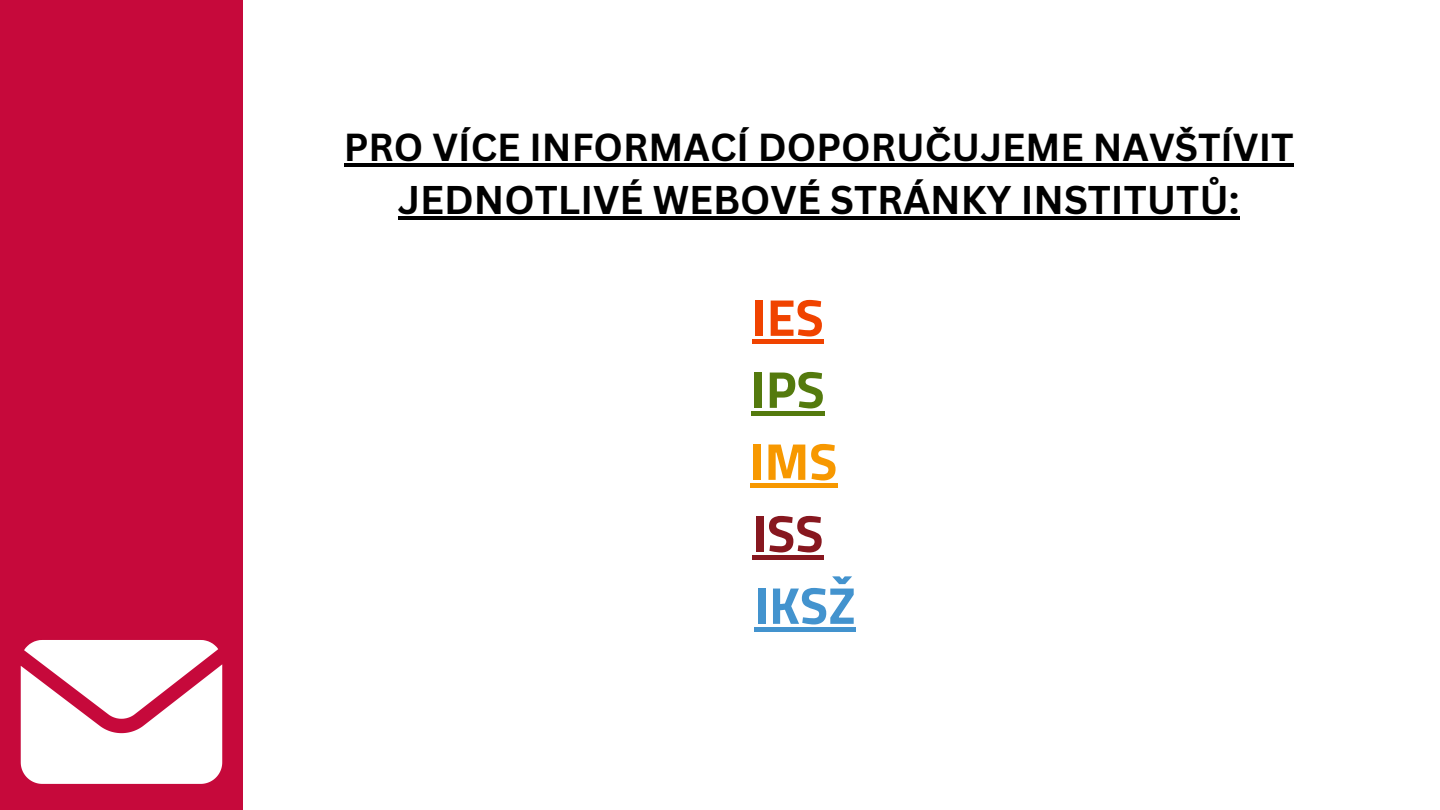
<style>
.page{position:relative;width:1440px;height:810px;background:#fff}
.page>*{position:absolute;margin:0;border:0;box-sizing:border-box;transform-origin:0 0}
.t1{font:700 51.9px/72px "Titillium Web";color:#4393ce}
.t2{font:700 39px "Canva Sans";color:#000}
.t3{font:700 38px "Canva Sans";color:#000}
.s1{color:#f04300}
.s2{color:#547a0e}
.s3{color:#f79800}
.s4{color:#87171f}
</style>
<div class="page">
<div style="left:0;top:0;width:243px;height:810px;background:#c6093b"></div>
<svg style="left:21px;top:640px;width:201px;height:144px"></svg>
<hr style="left:752px;top:339px;width:72px;height:4px;background:#f04300">
<hr style="left:751px;top:411px;width:74px;height:4px;background:#547a0e">
<hr style="left:750px;top:483px;width:87px;height:4px;background:#f79800">
<hr style="left:752px;top:555px;width:72px;height:4px;background:#87171f">
<hr style="left:754px;top:627px;width:102px;height:4px;background:#4393ce">
<hr style="left:344px;top:163px;width:950px;height:4px;background:#000">
<hr style="left:398px;top:216px;width:842px;height:4px;background:#000">
<p class="t3" style="left:344px;top:120px;width:951px">PRO VÍCE INFORMACÍ DOPORUČUJEME NAVŠTÍVIT</p>
<p class="t2" style="left:398px;top:172px;width:843px">JEDNOTLIVÉ WEBOVÉ STRÁNKY INSTITUTŮ:</p>
<p class="t1" style="left:750px;top:281px;width:108px"><span class="s1">IES<br></span><span class="s2">IPS<br></span><span class="s3">IMS<br></span><span class="s4">ISS<br></span>IKSŽ</p>
</div>
